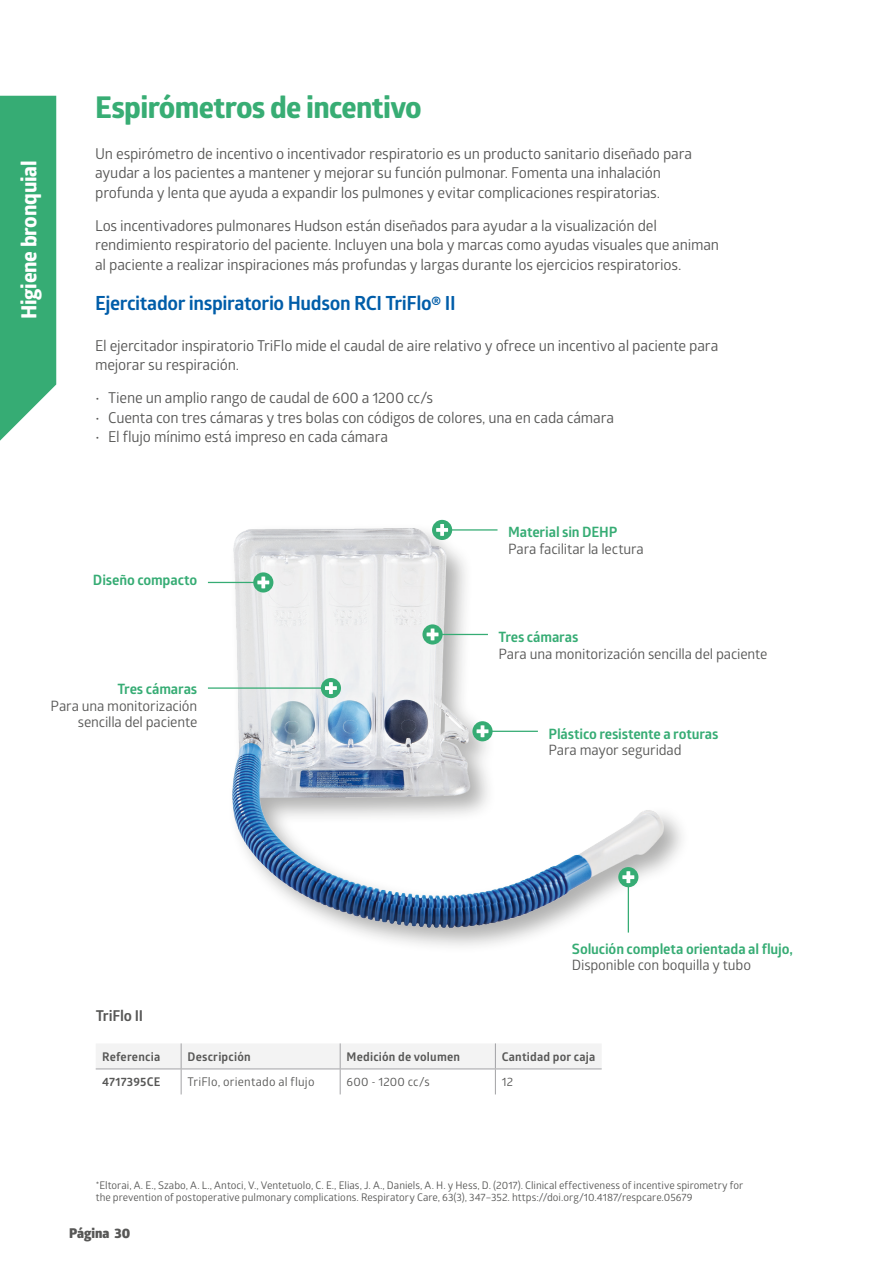
<style>
.page{position:relative;width:893px;height:1263px;background:#fff}
.page>*{position:absolute;margin:0;border:0;box-sizing:border-box;transform-origin:0 0}
.C_Large{font:700 30px "Globerx";letter-spacing:-.02em;color:#38ad74}
.MEDLINE_-_A_Head{font:700 21px "Globerx";letter-spacing:-.01em;color:#fff}
.C_Large-2{font:700 19.5px "Glober";letter-spacing:-.02em;color:#005da9}
.C_Large-3{font:15px/19.5px "Glober";letter-spacing:-.015em;color:#575756}
.C_Large-4{font:700 15px "Glober";letter-spacing:-.015em;color:#575756}
.C_Large-5{font:14.25px/16.5px "Glober";letter-spacing:-.01em;color:#575756}
.C_Large-6{font:700 14.25px/16.5px "Glober";letter-spacing:-.01em;color:#36ac74}
.t1{font:800 13.5px "Glober";color:#575756}
.reference{font:700 12px "Glober";letter-spacing:.015em;color:#575756}
.reference-2{font:12px "Glober";letter-spacing:.015em;color:#575756}
.C_Large-7{font:10.5px/12px "Glober";color:#575756}
.s1{font-weight:700;color:#36ac74}
.s2{font-weight:400;color:#575756}
</style>
<div class="page">
<svg style="left:0;top:96px;width:56px;height:345px;background:#45b27e"></svg>
<div style="left:227px;top:523px;width:464px;height:431px;background:#1d1d1b;opacity:.35"></div>
<img style="left:232px;top:529px;width:432px;height:398px">
<hr style="left:208px;top:582px;width:55px;height:1px;background:#36ac74">
<svg style="left:253px;top:572px;width:20px;height:20px"></svg>
<svg style="left:257px;top:576px;width:12px;height:12px"></svg>
<hr style="left:208px;top:687px;width:123px;height:2px;background:#36ac74">
<div style="left:321px;top:678px;width:20px;height:20px;background:#36ac74;border-radius:50%"></div>
<svg style="left:325px;top:682px;width:12px;height:12px"></svg>
<hr style="left:433px;top:634px;width:55px;height:1px;background:#36ac74">
<svg style="left:422px;top:624px;width:21px;height:20px"></svg>
<svg style="left:427px;top:628px;width:12px;height:12px"></svg>
<hr style="left:442px;top:529px;width:55px;height:2px;background:#36ac74">
<div style="left:432px;top:520px;width:20px;height:20px;background:#36ac74;border-radius:50%"></div>
<svg style="left:436px;top:524px;width:12px;height:12px"></svg>
<hr style="left:482px;top:731px;width:56px;height:1px;background:#36ac74">
<div style="left:472px;top:721px;width:21px;height:20px;background:#36ac74;border-radius:50%"></div>
<svg style="left:476px;top:725px;width:12px;height:12px"></svg>
<hr style="left:628px;top:877px;width:1px;height:55px;background:#36ac74">
<div style="left:618px;top:867px;width:20px;height:20px;background:#36ac74;border-radius:50%"></div>
<svg style="left:622px;top:871px;width:12px;height:12px"></svg>
<svg style="left:96px;top:1043px;width:506px;height:51px"></svg>
<hr style="left:96px;top:1068px;width:85px;height:1px;background:#a2a2a5">
<hr style="left:181px;top:1068px;width:159px;height:1px;background:#a2a2a5">
<hr style="left:495px;top:1068px;width:107px;height:1px;background:#a2a2a5">
<hr style="left:340px;top:1068px;width:155px;height:1px;background:#a2a2a5">
<p class="MEDLINE_-_A_Head" style="left:14px;top:319px;width:160px;rotate:-90deg">Higiene bronquial</p>
<p class="C_Large" style="left:95px;top:86px;width:328px">Espirómetros de incentivo</p>
<p class="C_Large-3" style="left:95px;top:143px;width:599px">Un espirómetro de incentivo o incentivador respiratorio es un producto sanitario diseñado para ayudar a los pacientes a mantener y mejorar su función pulmonar. Fomenta una inhalación profunda y lenta que ayuda a expandir los pulmones y evitar complicaciones respiratorias.</p>
<p class="C_Large-3" style="left:95px;top:215px;width:625px">Los incentivadores pulmonares Hudson están diseñados para ayudar a la visualización del rendimiento respiratorio del paciente. Incluyen una bola y marcas como ayudas visuales que animan al paciente a realizar inspiraciones más profundas y largas durante los ejercicios respiratorios.</p>
<p class="C_Large-2" style="left:95px;top:290px;width:362px">Ejercitador inspiratorio Hudson RCI TriFlo® II</p>
<p class="C_Large-3" style="left:95px;top:335px;width:625px">El ejercitador inspiratorio TriFlo mide el caudal de aire relativo y ofrece un incentivo al paciente para mejorar su respiración.</p>
<p class="C_Large-3" style="left:95px;top:387px;width:339px">• Tiene un amplio rango de caudal de 600 a 1200 cc/s</p>
<p class="C_Large-3" style="left:95px;top:407px;width:521px">• Cuenta con tres cámaras y tres bolas con códigos de colores, una en cada cámara</p>
<p class="C_Large-3" style="left:95px;top:426px;width:295px">• El flujo mínimo está impreso en cada cámara</p>
<p class="C_Large-6" style="left:93px;top:572px;width:106px">Diseño compacto</p>
<p class="C_Large-5" style="left:51px;top:680px;width:148px;text-align:right"><span class="s1">Tres cámaras<br></span>Para una monitorización sencilla del paciente</p>
<p class="C_Large-5" style="left:508px;top:523px;width:137px"><span class="s1">Material sin DEHP<br></span>Para facilitar la lectura</p>
<p class="C_Large-5" style="left:499px;top:628px;width:270px"><span class="s1">Tres cámaras<br></span>Para una monitorización sencilla del paciente</p>
<p class="C_Large-6" style="left:549px;top:725px;width:171px">Plástico resistente a roturas<br><span class="s2">Para mayor seguridad</span></p>
<p class="C_Large-4" style="left:96px;top:1005px;width:49px">TriFlo II</p>
<p class="C_Large-6" style="left:572px;top:940px;width:222px">Solución completa orientada al flujo,<br><span class="s2">Disponible con boquilla y tubo</span></p>
<p class="reference" style="left:102px;top:1048px;width:60px">Referencia</p>
<p class="reference" style="left:188px;top:1048px;width:65px">Descripción</p>
<p class="reference" style="left:347px;top:1048px;width:115px">Medición de volumen</p>
<p class="reference" style="left:502px;top:1048px;width:95px">Cantidad por caja</p>
<p class="reference" style="left:102px;top:1073px;width:60px">4717395CE</p>
<p class="reference-2" style="left:188px;top:1073px;width:128px">TriFlo, orientado al flujo</p>
<p class="reference-2" style="left:347px;top:1073px;width:85px">600 - 1200 cc/s</p>
<p class="reference-2" style="left:502px;top:1073px;width:13px">12</p>
<p class="C_Large-7" style="left:96px;top:1179px;width:649px">*Eltorai, A. E., Szabo, A. L., Antoci, V., Ventetuolo, C. E., Elias, J. A., Daniels, A. H. y Hess, D. (2017). Clinical effectiveness of incentive spirometry for the prevention of postoperative pulmonary complications. Respiratory Care, 63(3), 347–352. https://doi.org/10.4187/respcare.05679</p>
<p class="t1" style="left:69px;top:1223px;width:63px">Página 30</p>
</div>
